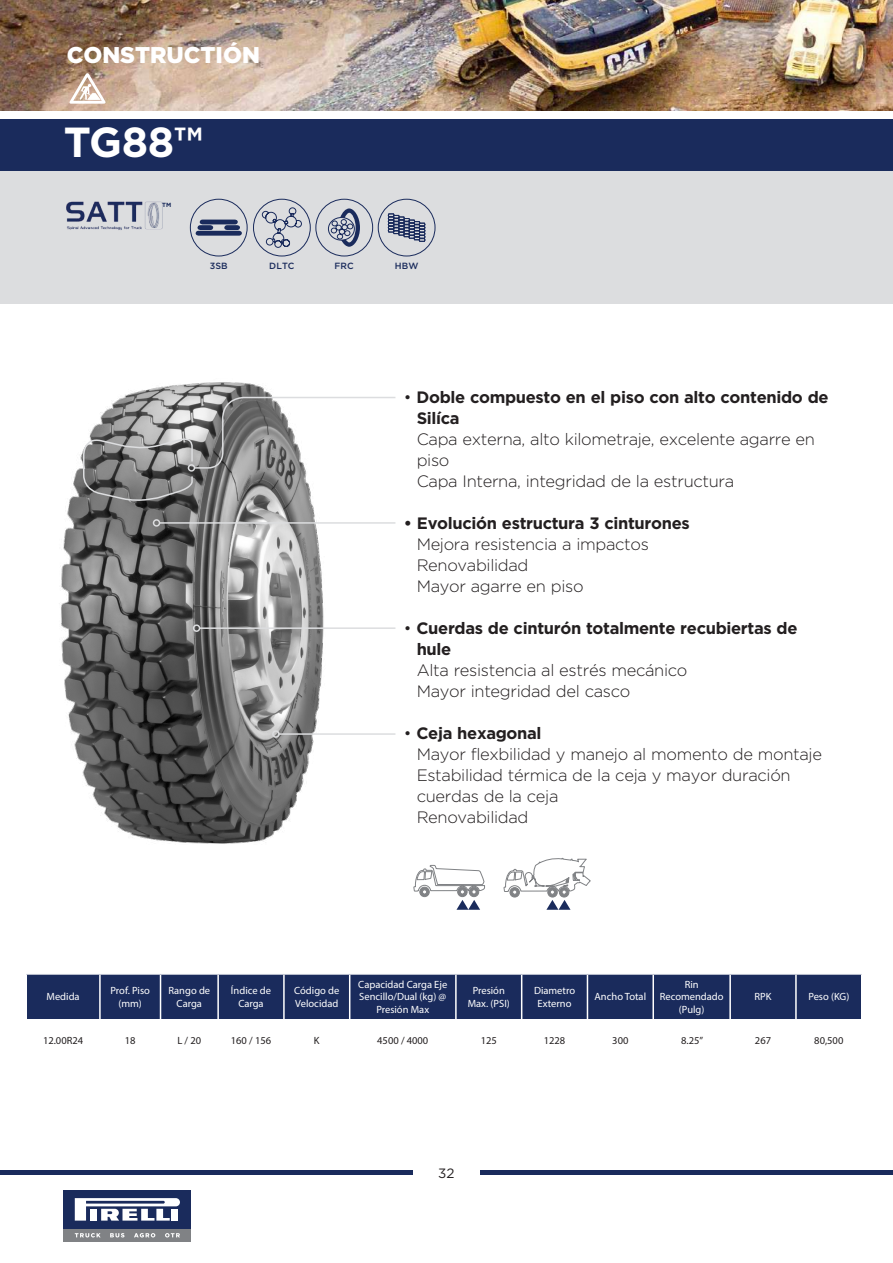
<style>
.page{position:relative;width:893px;height:1263px;background:#fff}
.page>*{position:absolute;margin:0;border:0;box-sizing:border-box;transform-origin:0 0}
.t1{font:700 42px "Gotham";color:#fff}
.t2{font:900 22.8px "Gotham";color:#fff}
.t3{font:300 16.5px/21px "Gotham";letter-spacing:-.02em;color:#231f20}
.t4{font:700 16.5px/21px "Gotham";letter-spacing:-.02em;color:#231f20}
.t5{font:13.5px "Gotham";color:#231f20}
.t6{font:10.5px/12.6px "Myriad Pro";color:#fff;text-align:center}
.t7{font:10.5px "Myriad Pro";color:#231f20}
.t8{font:500 9px "Gotham";letter-spacing:.01em;color:#1a2b5c}
.t9{font:700 6px "Gotham";color:#1a2b5c}
.s1{font-weight:300}
.s2{font-weight:700}
</style>
<div class="page">
<div style="left:0;top:170px;width:893px;height:134px;background:#dcdddf"></div>
<div style="left:0;top:119px;width:893px;height:51px;background:#1a2b5c"></div>
<img style="left:0;top:0;width:893px;height:111px">
<svg style="left:65px;top:73px;width:41px;height:34px"></svg>
<div style="left:420px;top:887px;width:9px;height:10px;background:#808285;border-radius:50%"></div>
<div style="left:419px;top:887px;width:11px;height:10px;border:1px solid #808285;border-radius:50%"></div>
<div style="left:458px;top:887px;width:9px;height:10px;background:#808285;border-radius:50%"></div>
<div style="left:457px;top:887px;width:10px;height:10px;border:1px solid #808285;border-radius:50%"></div>
<div style="left:469px;top:887px;width:10px;height:10px;background:#808285;border-radius:50%"></div>
<div style="left:469px;top:887px;width:10px;height:10px;border:1px solid #808285;border-radius:50%"></div>
<svg style="left:413px;top:865px;width:72px;height:29px"></svg>
<div style="left:27px;top:975px;width:834px;height:44px;background:#1a2b5c"></div>
<hr style="left:99px;top:975px;width:2px;height:44px;background:#fff">
<hr style="left:160px;top:975px;width:1px;height:44px;background:#fff">
<hr style="left:217px;top:975px;width:2px;height:44px;background:#fff">
<hr style="left:283px;top:975px;width:2px;height:44px;background:#fff">
<hr style="left:349px;top:975px;width:1px;height:44px;background:#fff">
<hr style="left:455px;top:975px;width:2px;height:44px;background:#fff">
<hr style="left:521px;top:975px;width:1px;height:44px;background:#fff">
<hr style="left:587px;top:975px;width:1px;height:44px;background:#fff">
<hr style="left:652px;top:975px;width:2px;height:44px;background:#fff">
<hr style="left:729px;top:975px;width:2px;height:44px;background:#fff">
<hr style="left:795px;top:975px;width:2px;height:44px;background:#fff">
<div style="left:190px;top:199px;width:58px;height:57px;border:1px solid #1a2b5c;border-radius:50%"></div>
<svg style="left:196px;top:220px;width:46px;height:16px"></svg>
<div style="left:315px;top:199px;width:58px;height:57px;border:1px solid #1a2b5c;border-radius:50%"></div>
<div style="left:328px;top:217px;width:26px;height:23px;border:1px solid #1a2b5c;border-radius:50%"></div>
<svg style="left:331px;top:208px;width:29px;height:39px"></svg>
<div style="left:253px;top:199px;width:58px;height:57px;border:1px solid #1a2b5c;border-radius:50%"></div>
<svg style="left:262px;top:207px;width:40px;height:41px"></svg>
<div style="left:378px;top:199px;width:57px;height:57px;border:1px solid #1a2b5c;border-radius:50%"></div>
<svg style="left:388px;top:213px;width:38px;height:29px"></svg>
<img style="left:66px;top:201px;width:97px;height:29px">
<img style="left:61px;top:382px;width:263px;height:462px">
<hr style="left:160px;top:522px;width:235px;height:2px;background:#dcdddf">
<div style="left:153px;top:519px;width:7px;height:8px;border:2px solid #dcdddf;border-radius:50%"></div>
<hr style="left:200px;top:627px;width:195px;height:2px;background:#dcdddf">
<div style="left:193px;top:624px;width:7px;height:8px;border:2px solid #dcdddf;border-radius:50%"></div>
<svg style="left:82px;top:396px;width:314px;height:107px"></svg>
<div style="left:64px;top:1190px;width:127px;height:39px;background:#1a2b5c"></div>
<svg style="left:75px;top:1198px;width:105px;height:22px"></svg>
<div style="left:90px;top:1209px;width:7px;height:11px;background:#fff"></div>
<div style="left:172px;top:1209px;width:6px;height:11px;background:#fff"></div>
<div style="left:64px;top:1229px;width:127px;height:13px;background:#808285"></div>
<svg style="left:75px;top:1233px;width:26px;height:4px"></svg>
<svg style="left:110px;top:1233px;width:14px;height:4px"></svg>
<svg style="left:134px;top:1233px;width:21px;height:4px"></svg>
<svg style="left:165px;top:1233px;width:15px;height:4px"></svg>
<hr style="left:0;top:1170px;width:893px;height:4px;background:#1a2b5c">
<div style="left:413px;top:1165px;width:66px;height:14px;background:#fff"></div>
<svg style="left:456px;top:900px;width:24px;height:10px"></svg>
<svg style="left:503px;top:857px;width:88px;height:53px"></svg>
<hr style="left:279px;top:733px;width:116px;height:2px;background:#dcdddf">
<div style="left:272px;top:730px;width:8px;height:8px;border:2px solid #dcdddf;border-radius:50%"></div>
<h2 class="t2" style="left:67px;top:39px;width:195px">CONSTRUCTIÓN</h2>
<h1 class="t1" style="left:64px;top:114px;width:141px">TG88™</h1>
<p class="t9" style="left:162px;top:200px;width:11px">TM</p>
<p class="t8" style="left:210px;top:260px;width:19px">3SB</p>
<p class="t8" style="left:269px;top:260px;width:27px">DLTC</p>
<p class="t8" style="left:335px;top:260px;width:21px">FRC</p>
<p class="t8" style="left:395px;top:260px;width:25px">HBW</p>
<p class="t4" style="left:417px;top:386px;width:413px;text-indent:-13px"><span class="s1">•</span> Doble compuesto en el piso con alto contenido de<br>Silíca</p>
<p class="t3" style="left:417px;top:428px;width:400px">Capa externa, alto kilometraje, excelente agarre en piso<br>Capa Interna, integridad de la estructura</p>
<p class="t4" style="left:404px;top:512px;width:287px">• Evolución estructura 3 cinturones</p>
<p class="t3" style="left:417px;top:533px;width:234px">Mejora resistencia a impactos<br>Renovabilidad<br>Mayor agarre en piso</p>
<p class="t4" style="left:417px;top:617px;width:382px;text-indent:-13px"><span class="s1">•</span> Cuerdas de cinturón totalmente recubiertas de hule</p>
<p class="t3" style="left:417px;top:659px;width:272px">Alta resistencia al estrés mecánico<br>Mayor integridad del casco</p>
<p class="t3" style="left:417px;top:722px;width:407px;text-indent:-13px">• <span class="s2">Ceja hexagonal<br></span>Mayor flexbilidad y manejo al momento de montaje<br>Estabilidad térmica de la ceja y mayor duración cuerdas de la ceja<br>Renovabilidad</p>
<p class="t6" style="left:47px;top:990px;width:35px">Medida</p>
<p class="t6" style="left:111px;top:984px;width:41px">Prof. Piso (mm)</p>
<p class="t6" style="left:168px;top:984px;width:43px">Rango de<br>Carga</p>
<p class="t6" style="left:231px;top:984px;width:42px">Índice de<br>Carga</p>
<p class="t6" style="left:294px;top:984px;width:47px;text-align:left">Código de<br>Velocidad</p>
<p class="t6" style="left:358px;top:978px;width:90px">Capacidad Carga Eje<br>Sencillo/Dual (kg) @<br>Presión Max</p>
<p class="t6" style="left:468px;top:984px;width:44px">Presión<br>Max. (PSI)</p>
<p class="t6" style="left:534px;top:984px;width:43px">Diametro<br>Externo</p>
<p class="t6" style="left:595px;top:990px;width:53px">Ancho Total</p>
<p class="t6" style="left:660px;top:978px;width:65px">Rin<br>Recomendado (Pulg)</p>
<p class="t6" style="left:755px;top:990px;width:18px">RPK</p>
<p class="t6" style="left:808px;top:990px;width:42px">Peso (KG)</p>
<p class="t7" style="left:43px;top:1034px;width:42px">12.00R24</p>
<p class="t7" style="left:125px;top:1034px;width:12px">18</p>
<p class="t7" style="left:177px;top:1034px;width:25px">L / 20</p>
<p class="t7" style="left:231px;top:1034px;width:42px">160 / 156</p>
<p class="t7" style="left:314px;top:1034px;width:7px">K</p>
<p class="t7" style="left:377px;top:1034px;width:53px">4500 / 4000</p>
<p class="t7" style="left:481px;top:1034px;width:18px">125</p>
<p class="t7" style="left:544px;top:1034px;width:23px">1228</p>
<p class="t7" style="left:612px;top:1034px;width:18px">300</p>
<p class="t7" style="left:681px;top:1034px;width:24px">8.25”</p>
<p class="t7" style="left:755px;top:1034px;width:18px">267</p>
<p class="t7" style="left:814px;top:1034px;width:31px">80,500</p>
<p class="t5" style="left:438px;top:1164px;width:18px">32</p>
</div>
